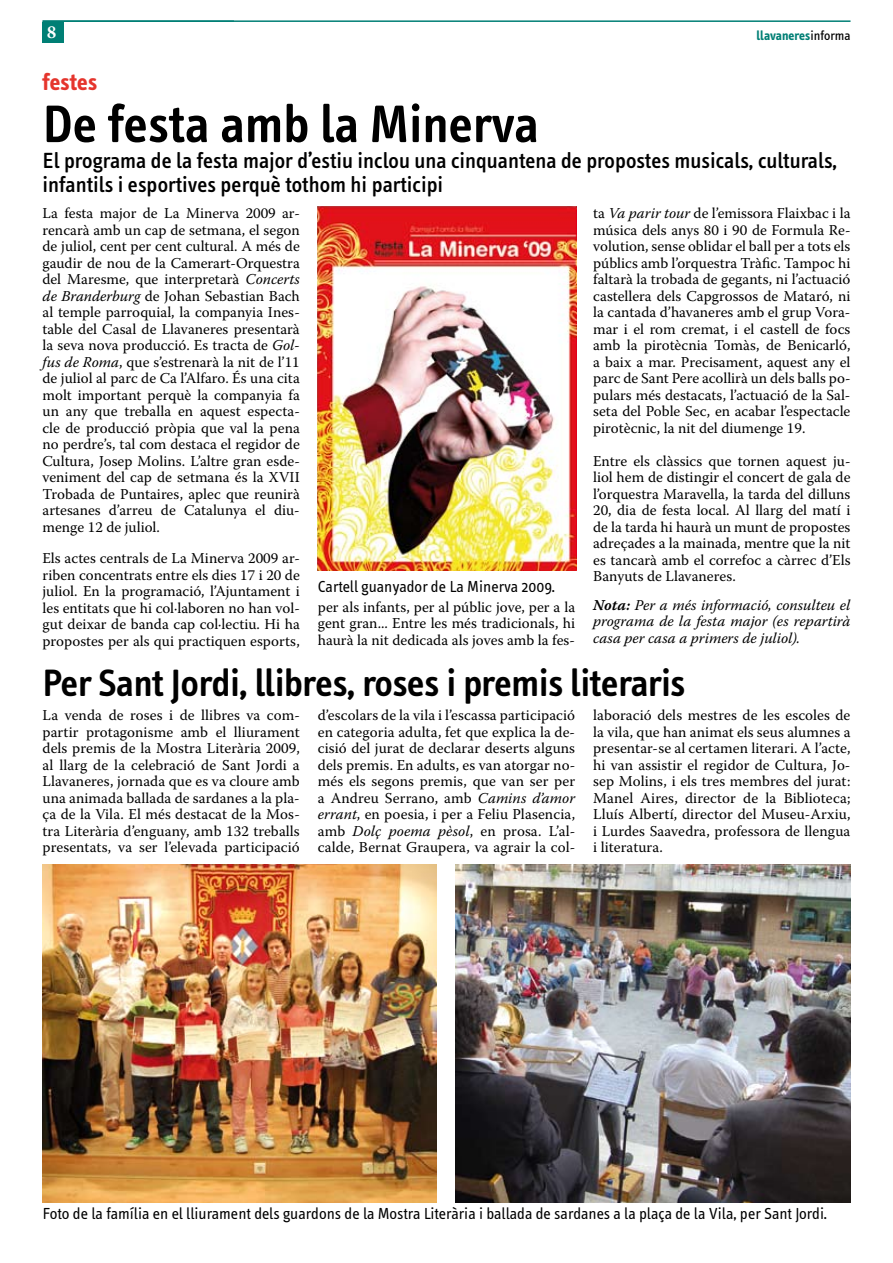
<style>
.page{position:relative;width:893px;height:1263px;background:#fff}
.page>*{position:absolute;margin:0;border:0;box-sizing:border-box;transform-origin:0 0}
.t1{font:600 54px "Info Text";color:#000}
.t2{font:600 39px "Info Text";letter-spacing:-.01em;color:#000}
.t3{font:700 24px "Info Text";color:#e5352d}
.t4{font:500 22.5px/24px "Info Text";color:#000}
.t5{font:700 18px "Warnock Pro";color:#fff}
.t6{font:16.5px "Info Text";color:#000}
.t7{font:15px/16.5px "Warnock Pro";letter-spacing:.005em;color:#000;text-align:justify}
.t8{font:italic 15px/16.5px "Warnock Pro";color:#000;text-align:justify}
.t9{font:700 13.5px "Info Text";color:#007f75}
.s1{font-weight:400;color:#000}
.s2{font-style:italic}
.s3{font-family:"Warnock Pro Semibold It Capt";font-style:normal}
</style>
<div class="page">
<hr style="left:43px;top:20px;width:807px;height:2px;background:#007f75">
<div style="left:43px;top:22px;width:21px;height:21px;background:#007f75"></div>
<img style="left:43px;top:864px;width:394px;height:338px">
<img style="left:455px;top:864px;width:396px;height:339px">
<img style="left:318px;top:207px;width:258px;height:364px">
<p class="t5" style="left:47px;top:21px;width:11px">8</p>
<p class="t9" style="left:757px;top:27px;width:95px">llavaneres<span class="s1">informa</span></p>
<h3 class="t3" style="left:43px;top:69px;width:56px">festes</h3>
<h1 class="t1" style="left:43px;top:94px;width:498px">De festa amb la Minerva</h1>
<h3 class="t4" style="left:43px;top:149px;width:796px">El programa de la festa major d’estiu inclou una cinquantena de propostes musicals, culturals, infantils i esportives perquè tothom hi participi</h3>
<p class="t7" style="left:43px;top:205px;width:259px">La festa major de La Minerva 2009 ar&shy;rencarà amb un cap de setmana, el segon de juliol, cent per cent cultural. A més de gaudir de nou de la Camerart-Orquestra del Maresme, que interpretarà <span class="s2">Concerts de Branderburg</span> de Johan Sebastian Bach al temple parroquial, la companyia Ines&shy;table del Casal de Llavaneres presentarà la seva nova producció. Es tracta de <span class="s2">Gol&shy;fus de Roma</span>, que s’estrenarà la nit de l’11 de juliol al parc de Ca l’Alfaro. És una cita molt important perquè la companyia fa un any que treballa en aquest especta&shy;cle de producció pròpia que val la pena no perdre’s, tal com destaca el regidor de Cultura, Josep Molins. L’altre gran esde&shy;veniment del cap de setmana és la XVII Trobada de Puntaires, aplec que reunirà artesanes d’arreu de Catalunya el diu&shy;menge 12 de juliol.</p>
<p class="t7" style="left:43px;top:550px;width:259px">Els actes centrals de La Minerva 2009 ar&shy;riben concentrats entre els dies 17 i 20 de juliol. En la programació, l’Ajuntament i les entitats que hi col·laboren no han vol&shy;gut deixar de banda cap col·lectiu. Hi ha propostes per als qui practiquen esports,</p>
<p class="t6" style="left:318px;top:577px;width:239px">Cartell guanyador de La Minerva 2009.</p>
<p class="t7" style="left:318px;top:598px;width:259px">per als infants, per al públic jove, per a la gent gran... Entre les més tradicionals, hi haurà la nit dedicada als joves amb la fes-</p>
<p class="t7" style="left:593px;top:205px;width:259px">ta <span class="s2">Va parir tour</span> de l’emissora Flaixbac i la música dels anys 80 i 90 de Formula Re&shy;volution, sense oblidar el ball per a tots els públics amb l’orquestra Tràfic. Tampoc hi faltarà la trobada de gegants, ni l’actuació castellera dels Capgrossos de Mataró, ni la cantada d’havaneres amb el grup Vora&shy;mar i el rom cremat, i el castell de focs amb la pirotècnia Tomàs, de Benicarló, a baix a mar. Precisament, aquest any el parc de Sant Pere acollirà un dels balls po&shy;pulars més destacats, l’actuació de la Sal&shy;seta del Poble Sec, en acabar l’espectacle pirotècnic, la nit del diumenge 19.</p>
<p class="t7" style="left:593px;top:452px;width:259px">Entre els clàssics que tornen aquest ju&shy;liol hem de distingir el concert de gala de l’orquestra Maravella, la tarda del dilluns 20, dia de festa local. Al llarg del matí i de la tarda hi haurà un munt de propostes adreçades a la mainada, mentre que la nit es tancarà amb el correfoc a càrrec d’Els Banyuts de Llavaneres.</p>
<p class="t8" style="left:593px;top:596px;width:259px"><span class="s3">Nota:</span> Per a més informació, consulteu el programa de la festa major (es repartirà casa per casa a primers de juliol).</p>
<h2 class="t2" style="left:43px;top:661px;width:644px">Per Sant Jordi, llibres, roses i premis literaris</h2>
<p class="t7" style="left:43px;top:707px;width:259px">La venda de roses i de llibres va com&shy;partir protagonisme amb el lliurament dels premis de la Mostra Literària 2009, al llarg de la celebració de Sant Jordi a Llavaneres, jornada que es va cloure amb una animada ballada de sardanes a la pla&shy;ça de la Vila. El més destacat de la Mos&shy;tra Literària d’enguany, amb 132 treballs presentats, va ser l’elevada participació</p>
<p class="t7" style="left:318px;top:707px;width:259px">d’escolars de la vila i l’escassa participació en categoria adulta, fet que explica la de&shy;cisió del jurat de declarar deserts alguns dels premis. En adults, es van atorgar no&shy;més els segons premis, que van ser per a Andreu Serrano, amb <span class="s2">Camins d’amor errant</span>, en poesia, i per a Feliu Plasencia, amb <span class="s2">Dolç poema pèsol</span>, en prosa. L’al&shy;calde, Bernat Graupera, va agrair la col·</p>
<p class="t7" style="left:593px;top:707px;width:259px">laboració dels mestres de les escoles de la vila, que han animat els seus alumnes a presentar-se al certamen literari. A l’acte, hi van assistir el regidor de Cultura, Jo&shy;sep Molins, i els tres membres del jurat:<br>Manel Aires, director de la Biblioteca; Lluís Albertí, director del Museu-Arxiu, i Lurdes Saavedra, professora de llengua i literatura.</p>
<p class="t6" style="left:43px;top:1205px;width:786px">Foto de la família en el lliurament dels guardons de la Mostra Literària i ballada de sardanes a la plaça de la Vila, per Sant Jordi.</p>
</div>
